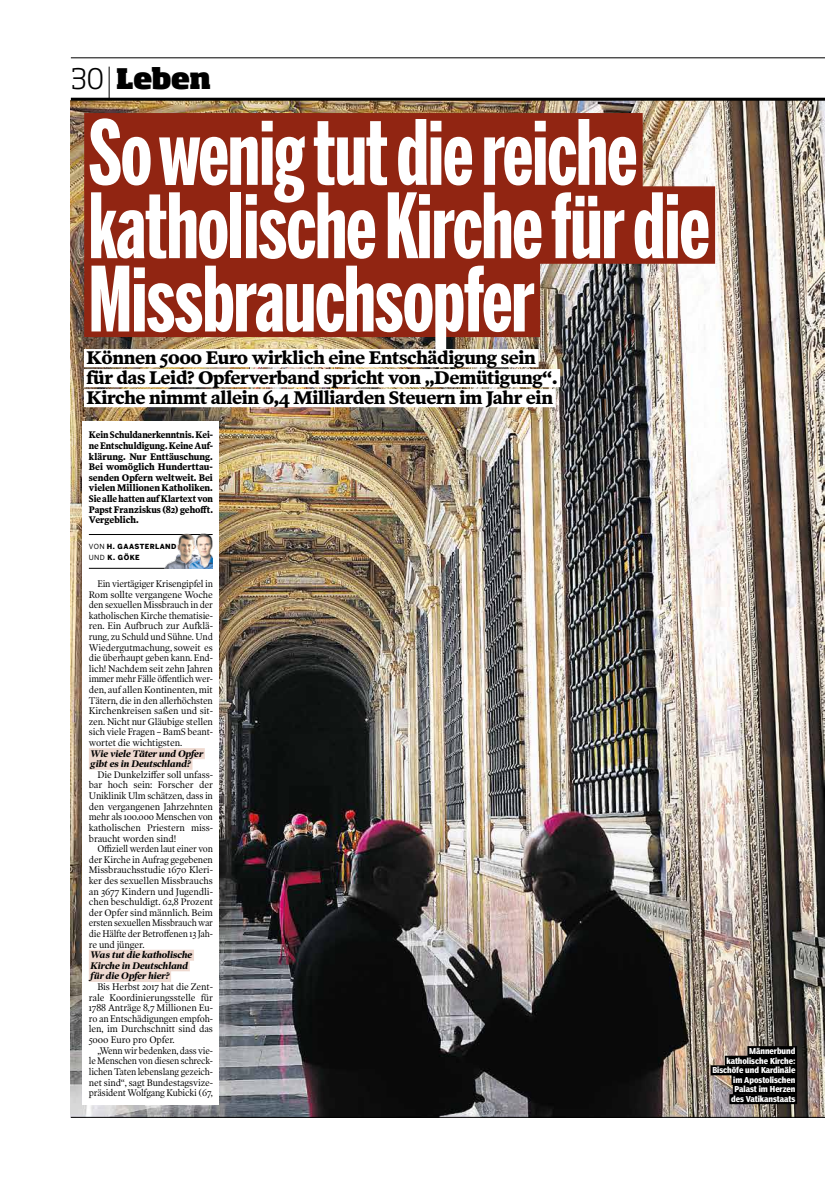
<style>
.page{position:relative;width:825px;height:1190px;background:#fff}
.page>*{position:absolute;margin:0;border:0;box-sizing:border-box;transform-origin:0 0}
.t1{font:700 88.9px/73.3px "Benton Sans Extra Comp";letter-spacing:-.01em;color:#fff}
.t2{font:800 28px "Soho Pro";letter-spacing:-.03em;color:#000}
.t3{font:700 18px/20px "Poynter OS Text One";letter-spacing:-.02em;color:#000}
.t4{font:9.7px/10.6px "Poynter OS Text One";letter-spacing:-.015em;color:#000;text-align:justify;scale:.92 1}
.t5{font:9.7px/10.6px "Poynter OS Text One";letter-spacing:-.015em;color:#000;text-align:justify;scale:.91 1}
.t6{font:9.7px/10.6px "Poynter OS Text One";letter-spacing:-.015em;color:#000;text-align:justify;scale:.95 1}
.t7{font:italic 700 9.7px/10.6px "Poynter OS Display";color:#000}
.t8{font:700 9.4px/10.6px "Poynter OS Text One";letter-spacing:-.005em;color:#000;text-align:justify;scale:.89 1}
.t9{font:700 condensed 8px/9.6px "Poynter Agate One";letter-spacing:-.005em;color:#fff;text-align:right}
.t10{font:900 7px/10.6px "Benton Sans";letter-spacing:.055em;color:#000}
.s1{font-weight:300}
.s2{font-weight:400}
</style>
<div class="page">
<img style="left:71px;top:101px;width:754px;height:1015px">
<div style="left:747px;top:1045px;width:50px;height:10px;background:#000"></div>
<div style="left:725px;top:1055px;width:72px;height:10px;background:#000"></div>
<div style="left:711px;top:1065px;width:86px;height:10px;background:#000"></div>
<div style="left:731px;top:1074px;width:66px;height:10px;background:#000"></div>
<div style="left:733px;top:1084px;width:64px;height:10px;background:#000"></div>
<div style="left:729px;top:1093px;width:68px;height:10px;background:#000"></div>
<hr style="left:71px;top:1116px;width:754px;height:1px;background:#000">
<hr style="left:71px;top:98px;width:754px;height:3px;background:#000">
<hr style="left:71px;top:57px;width:754px;height:1px;background:#000">
<hr style="left:109px;top:67px;width:1px;height:32px;background:#000">
<div style="left:84px;top:113px;width:559px;height:77px;background:#912512"></div>
<div style="left:84px;top:186px;width:631px;height:78px;background:#912512"></div>
<div style="left:84px;top:259px;width:456px;height:78px;background:#912512"></div>
<div style="left:83px;top:421px;width:136px;height:683px;background:#fff"></div>
<div style="left:89px;top:748px;width:116px;height:11px;background:#efdad1"></div>
<div style="left:89px;top:758px;width:104px;height:11px;background:#efdad1"></div>
<div style="left:89px;top:949px;width:105px;height:11px;background:#efdad1"></div>
<div style="left:89px;top:960px;width:101px;height:11px;background:#efdad1"></div>
<div style="left:89px;top:970px;width:82px;height:11px;background:#efdad1"></div>
<div style="left:84px;top:349px;width:455px;height:18px;background:#fff"></div>
<div style="left:84px;top:369px;width:476px;height:18px;background:#fff"></div>
<div style="left:84px;top:389px;width:472px;height:18px;background:#fff"></div>
<hr style="left:89px;top:534px;width:124px;height:1px;background:#000">
<hr style="left:89px;top:568px;width:124px;height:1px;background:#000">
<img style="left:161px;top:538px;width:18px;height:30px">
<img style="left:179px;top:533px;width:34px;height:35px">
<h2 class="t2" style="left:71px;top:58px;width:142px"><span class="s1">30</span> Leben</h2>
<h1 class="t1" style="left:89px;top:116px;width:623px">So wenig tut die reiche katholische Kirche für die<br>Missbrauchsopfer</h1>
<h3 class="t3" style="left:87px;top:348px;width:472px">Können 5000 Euro wirklich eine Entschädigung sein für das Leid? Opferverband spricht von „Demütigung“.<br>Kirche nimmt allein 6,4 Milliarden Steuern im Jahr ein</h3>
<p class="t8" style="left:89px;top:430px;width:141px">Kein Schuldanerkenntnis. Kei&shy;ne Entschuldigung. Keine Auf&shy;klärung. Nur Enttäuschung.<br>Bei womöglich Hunderttau&shy;senden Opfern weltweit. Bei vielen Millionen Katholiken.<br>Sie alle hatten auf Klartext von Papst Franziskus (82) gehofft.<br>Vergeblich.</p>
<p class="t10" style="left:89px;top:541px;width:89px"><span class="s2">VON</span> H. GAASTERLAND<br><span class="s2">UND</span> K. GÖKE</p>
<p class="t4" style="left:89px;top:578px;width:136px;text-indent:9px">Ein viertägiger Krisengipfel in Rom sollte vergangene Woche den sexuellen Missbrauch in der katholischen Kirche thematisie&shy;ren. Ein Aufbruch zur Aufklä&shy;rung, zu Schuld und Sühne. Und Wiedergutmachung, soweit es die überhaupt geben kann. End&shy;lich! Nachdem seit zehn Jahren immer mehr Fälle öffentlich wer&shy;den, auf allen Kontinenten, mit Tätern, die in den allerhöchsten Kirchenkreisen saßen und sit&shy;zen. Nicht nur Gläubige stellen sich viele Fragen – BamS beant&shy;wortet die wichtigsten.</p>
<p class="t7" style="left:91px;top:748px;width:114px">Wie viele Täter und Opfer gibt es in Deutschland?</p>
<p class="t6" style="left:89px;top:769px;width:132px;text-indent:9px">Die Dunkelziffer soll unfass&shy;bar hoch sein: Forscher der Uniklinik Ulm schätzen, dass in den vergangenen Jahrzehnten mehr als 100.000 Menschen von katholischen Priestern miss&shy;braucht worden sind!</p>
<p class="t5" style="left:89px;top:843px;width:138px;text-indent:9px">Offiziell werden laut einer von der Kirche in Aufrag gegebenen Missbrauchsstudie 1670 Kleri&shy;ker des sexuellen Missbrauchs an 3677 Kindern und Jugendli&shy;chen beschuldigt. 62,8 Prozent der Opfer sind männlich. Beim ersten sexuellen Missbrauch war die Hälfte der Betroffenen 13 Jah&shy;re und jünger.</p>
<p class="t7" style="left:91px;top:949px;width:103px">Was tut die katholische<br>Kirche in Deutschland für die Opfer hier?</p>
<p class="t6" style="left:89px;top:981px;width:132px;text-indent:9px">Bis Herbst 2017 hat die Zent&shy;rale Koordinierungsstelle für 1788 Anträge 8,7 Millionen Eu&shy;ro an Entschädigungen empfoh&shy;len, im Durchschnitt sind das 5000 Euro pro Opfer.</p>
<p class="t5" style="left:89px;top:1044px;width:138px;text-indent:9px">„Wenn wir bedenken, dass vie&shy;le Menschen von diesen schreck&shy;lichen Taten lebenslang gezeich&shy;net sind“, sagt Bundestagsvize&shy;präsident Wolfgang Kubicki (67,</p>
<p class="t9" style="left:712px;top:1046px;width:84px">Männerbund katholische Kirche:<br>Bischöfe und Kardinäle im Apostolischen<br>Palast im Herzen<br>des Vatikanstaats</p>
</div>
